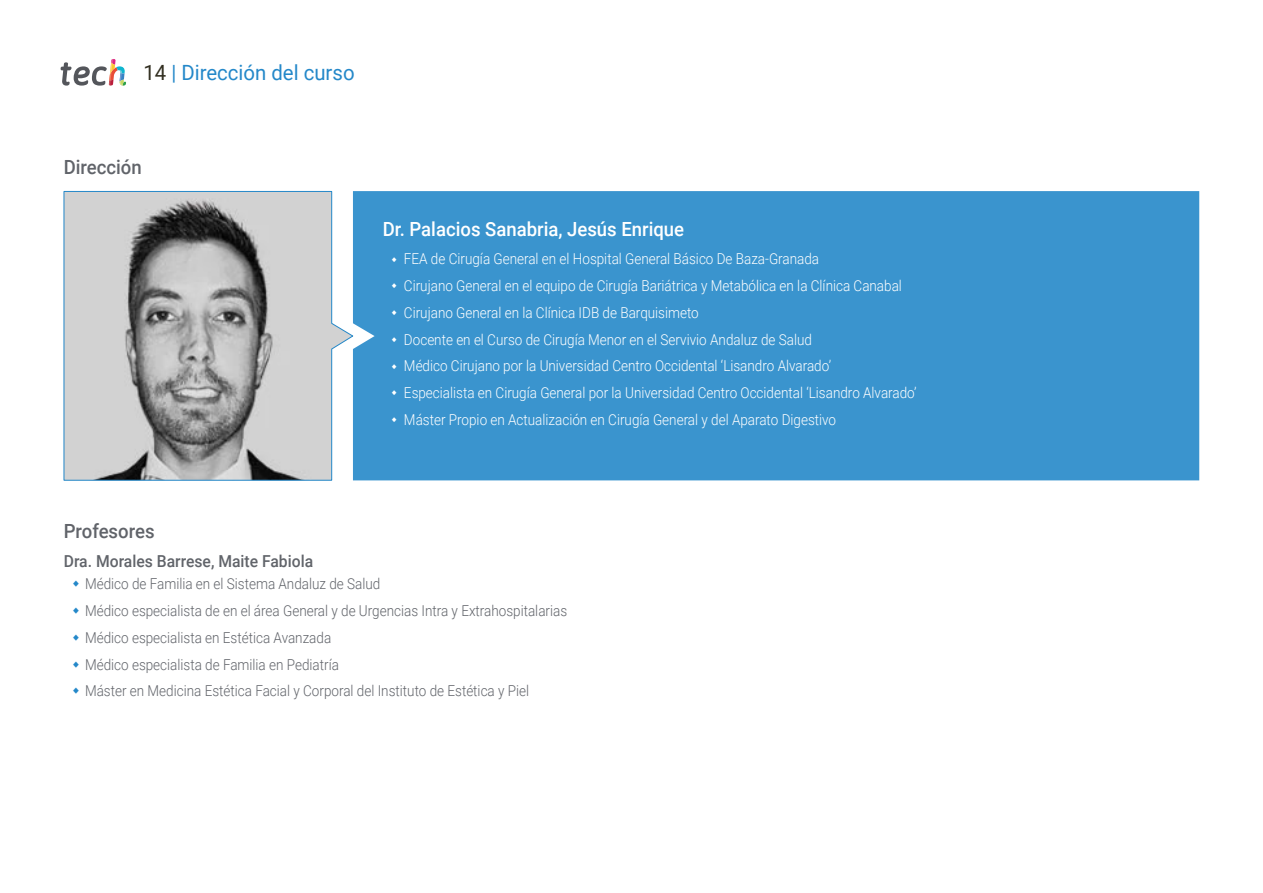
<style>
.page{position:relative;width:1263px;height:893px;background:#fff}
.page>*{position:absolute;margin:0;border:0;box-sizing:border-box;transform-origin:0 0}
.t1{font:21px "Roboto";color:#2488c9}
.t2{font:500 19.5px "Roboto";color:#fff;scale:.95 1}
.t3{font:500 19.5px "Roboto";color:#61646a;scale:.95 1}
.t4{font:500 16.5px "Roboto";color:#61646a;scale:.95 1}
.t5{font:300 15px/26.7px "Roboto";color:#fff;scale:.9 1}
.t6{font:300 15px/26.7px "Roboto";color:#61646a;scale:.9 1}
.s1{color:#312e20}
</style>
<div class="page">
<svg style="left:61px;top:59px;width:65px;height:27px"></svg>
<div style="left:353px;top:191px;width:846px;height:289px;background:#3a94ce"></div>
<svg style="left:64px;top:191px;width:289px;height:290px;background:#b5b6b7"></svg>
<svg style="left:392px;top:257px;width:5px;height:5px"></svg>
<svg style="left:392px;top:284px;width:5px;height:5px"></svg>
<svg style="left:392px;top:310px;width:5px;height:5px"></svg>
<svg style="left:392px;top:337px;width:5px;height:5px"></svg>
<svg style="left:392px;top:364px;width:5px;height:5px"></svg>
<svg style="left:392px;top:391px;width:5px;height:5px"></svg>
<svg style="left:392px;top:417px;width:5px;height:5px"></svg>
<h1 class="t1" style="left:144px;top:57px;width:213px"><span class="s1">14</span> | Dirección del curso</h1>
<h2 class="t3" style="left:64px;top:153px;width:84px">Dirección</h2>
<h2 class="t2" style="left:383px;top:215px;width:319px">Dr. Palacios Sanabria, Jesús Enrique</h2>
<p class="t5" style="left:404px;top:245px;width:571px">FEA de Cirugía General en el Hospital General Básico De Baza-Granada<br>Cirujano General en el equipo de Cirugía Bariátrica y Metabólica en la Clínica Canabal Cirujano General en la Clínica IDB de Barquisimeto<br>Docente en el Curso de Cirugía Menor en el Servivio Andaluz de Salud<br>Médico Cirujano por la Universidad Centro Occidental ‘Lisandro Alvarado’<br>Especialista en Cirugía General por la Universidad Centro Occidental ‘Lisandro Alvarado’ Máster Propio en Actualización en Cirugía General y del Aparato Digestivo</p>
<h2 class="t3" style="left:64px;top:517px;width:97px">Profesores</h2>
<p class="t4" style="left:64px;top:549px;width:264px">Dra. Morales Barrese, Maite Fabiola</p>
<p class="t6" style="left:85px;top:570px;width:537px">Médico de Familia en el Sistema Andaluz de Salud<br>Médico especialista de en el área General y de Urgencias Intra y Extrahospitalarias Médico especialista en Estética Avanzada<br>Médico especialista de Familia en Pediatría<br>Máster en Medicina Estética Facial y Corporal del Instituto de Estética y Piel</p>
</div>
